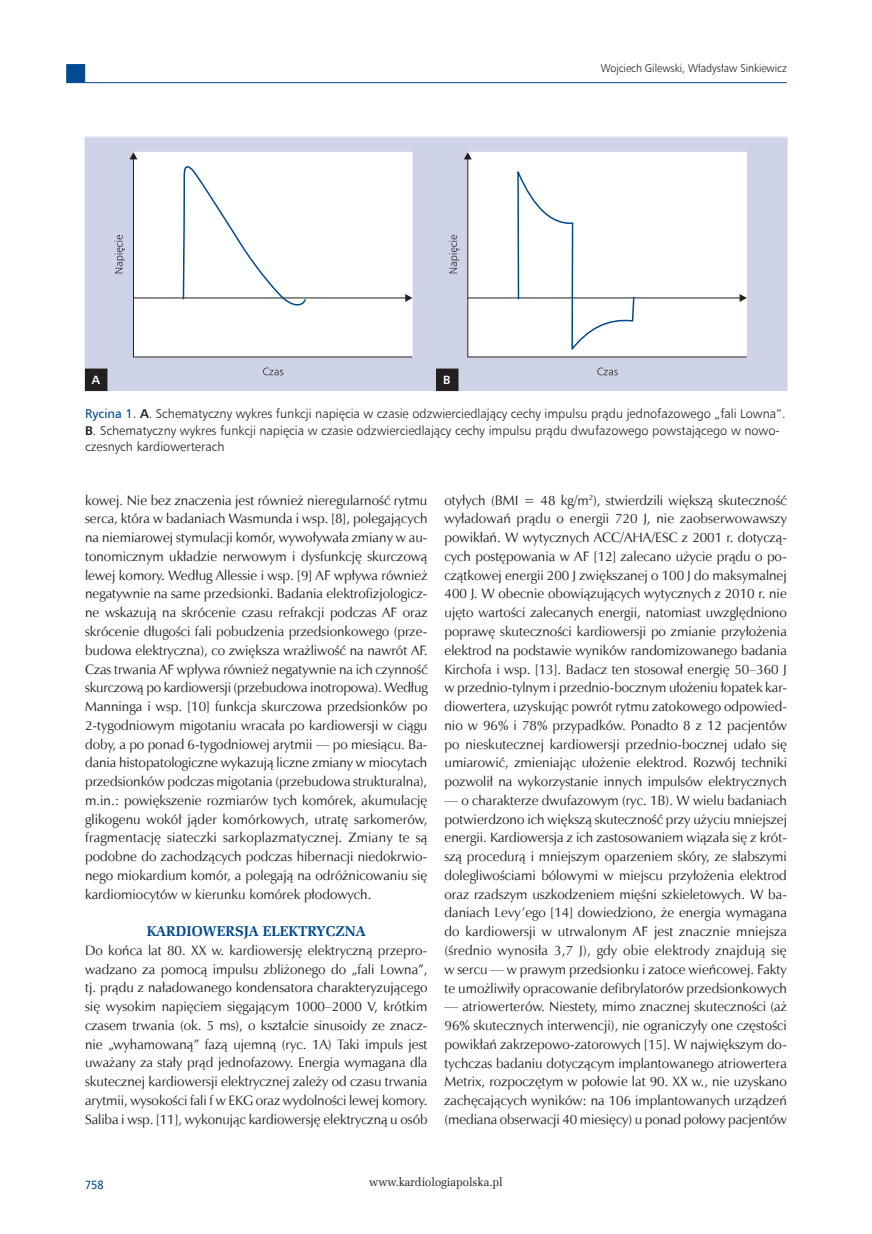
<style>
.page{position:relative;width:872px;height:1234px;background:#fff}
.page>*{position:absolute;margin:0;border:0;box-sizing:border-box;transform-origin:0 0}
._06_Srodtytul_1{font:700 14.25px "Zapf Ellipt EU";color:#014990}
._09_Tekst_pierwszy_P{font:13.65px/18.8px "Zapf Humnst EU";letter-spacing:-.005em;color:#231f20;text-align:justify}
._09_Tekst_PL{font:13.65px/18.8px "Zapf Humnst EU";color:#231f20;text-align:justify}
._26_Rycina_podpis{font:12.75px/16.5px "Humnst 777 Lt EU";color:#231f20}
.t1{font:12px "Zapf Ellipt EU";color:#231f20;scale:.95 1}
.t2{font:12px "Humnst 777 EU";color:#014990;scale:.9 1}
.literki__A_B{font:700 12px "Humnst 777 EU";color:#fff}
.t3{font:11.25px "Humnst 777 Lt EU";color:#231f20;scale:.95 1}
.s1{font-family:"Humnst 777 EU";color:#014990}
.s2{font-family:"Humnst 777 EU";font-weight:700}
</style>
<div class="page">
<hr style="left:85px;top:82px;width:702px;height:1px;background:#014990">
<div style="left:66px;top:64px;width:19px;height:19px;background:#014990;border:1px solid #014990"></div>
<div style="left:85px;top:138px;width:702px;height:252px;background:#ced3e7"></div>
<div style="left:85px;top:137px;width:702px;height:253px;border:1px solid #ced3e7"></div>
<svg style="left:115px;top:235px;width:10px;height:38px"></svg>
<svg style="left:263px;top:367px;width:20px;height:8px"></svg>
<div style="left:133px;top:158px;width:280px;height:199px;background:#fff"></div>
<svg style="left:129px;top:152px;width:8px;height:7px"></svg>
<hr style="left:133px;top:297px;width:273px;height:1px;background:#231f20">
<svg style="left:405px;top:294px;width:7px;height:8px"></svg>
<div style="left:182px;top:164px;width:125px;height:145px;background:#fff"></div>
<svg style="left:449px;top:235px;width:10px;height:38px"></svg>
<svg style="left:597px;top:367px;width:20px;height:8px"></svg>
<div style="left:467px;top:158px;width:280px;height:199px;background:#fff"></div>
<svg style="left:464px;top:152px;width:8px;height:7px"></svg>
<hr style="left:467px;top:297px;width:273px;height:1px;background:#231f20">
<svg style="left:739px;top:294px;width:8px;height:8px"></svg>
<div style="left:516px;top:165px;width:119px;height:188px;background:#fff"></div>
<div style="left:436px;top:369px;width:22px;height:21px;background:#231f20"></div>
<div style="left:436px;top:368px;width:22px;height:23px;border:1px solid #231f20"></div>
<div style="left:85px;top:369px;width:22px;height:21px;background:#231f20"></div>
<div style="left:85px;top:368px;width:22px;height:23px;border:1px solid #231f20"></div>
<p class="literki__A_B" style="left:92px;top:372px;width:10px">A</p>
<p class="literki__A_B" style="left:443px;top:372px;width:9px">B</p>
<p class="t3" style="left:601px;top:61px;width:197px">Wojciech Gilewski, Władysław Sinkiewicz</p>
<p class="_26_Rycina_podpis" style="left:85px;top:405px;width:702px"><span class="s1">Rycina 1.</span> <span class="s2">A</span>. Schematyczny wykres funkcji napięcia w czasie odzwierciedlający cechy impulsu prądu jednofazowego „fali Lowna”.<br><span class="s2">B</span>. Schematyczny wykres funkcji napięcia w czasie odzwierciedlający cechy impulsu prądu dwufazowego powstającego w nowo&shy;czesnych kardiowerterach</p>
<p class="_09_Tekst_PL" style="left:85px;top:490px;width:344px">kowej. Nie bez znaczenia jest również nieregularność rytmu serca, która w badaniach Wasmunda i wsp. [8], polegających na niemiarowej stymulacji komór, wywoływała zmiany w au&shy;tonomicznym układzie nerwowym i dysfunkcję skurczową lewej komory. Według Allessie i wsp. [9] AF wpływa również negatywnie na same przedsionki. Badania elektrofizjologicz&shy;ne wskazują na skrócenie czasu refrakcji podczas AF oraz skrócenie długości fali pobudzenia przedsionkowego (prze&shy;budowa elektryczna), co zwiększa wrażliwość na nawrót AF.<br>Czas trwania AF wpływa również negatywnie na ich czynność skurczową po kardiowersji (przebudowa inotropowa). Według Manninga i wsp. [10] funkcja skurczowa przedsionków po 2-tygodniowym migotaniu wracała po kardiowersji w ciągu doby, a po ponad 6-tygodniowej arytmii — po miesiącu. Ba&shy;dania histopatologiczne wykazują liczne zmiany w miocytach przedsionków podczas migotania (przebudowa strukturalna), m.in.: powiększenie rozmiarów tych komórek, akumulację glikogenu wokół jąder komórkowych, utratę sarkomerów, fragmentację siateczki sarkoplazmatycznej. Zmiany te są podobne do zachodzących podczas hibernacji niedokrwio&shy;nego miokardium komór, a polegają na odróżnicowaniu się kardiomiocytów w kierunku komórek płodowych.</p>
<p class="_06_Srodtytul_1" style="left:147px;top:922px;width:220px">KARDIOWERSJA ELEKTRYCZNA</p>
<p class="_09_Tekst_pierwszy_P" style="left:85px;top:940px;width:344px">Do końca lat 80. XX w. kardiowersję elektryczną przepro&shy;wadzano za pomocą impulsu zbliżonego do „fali Lowna”, tj. prądu z naładowanego kondensatora charakteryzującego się wysokim napięciem sięgającym 1000–2000 V, krótkim czasem trwania (ok. 5 ms), o kształcie sinusoidy ze znacz&shy;nie „wyhamowaną” fazą ujemną (ryc. 1A) Taki impuls jest uważany za stały prąd jednofazowy. Energia wymagana dla skutecznej kardiowersji elektrycznej zależy od czasu trwania arytmii, wysokości fali f w EKG oraz wydolności lewej komory.<br>Saliba i wsp. [11], wykonując kardiowersję elektryczną u osób</p>
<p class="_09_Tekst_pierwszy_P" style="left:444px;top:490px;width:344px">otyłych (BMI = 48 kg/m<sup>2</sup>), stwierdzili większą skuteczność wyładowań prądu o energii 720 J, nie zaobserwowawszy powikłań. W wytycznych ACC/AHA/ESC z 2001 r. dotyczą&shy;cych postępowania w AF [12] zalecano użycie prądu o po&shy;czątkowej energii 200 J zwiększanej o 100 J do maksymalnej 400 J. W obecnie obowiązujących wytycznych z 2010 r. nie ujęto wartości zalecanych energii, natomiast uwzględniono poprawę skuteczności kardiowersji po zmianie przyłożenia elektrod na podstawie wyników randomizowanego badania Kirchofa i wsp. [13]. Badacz ten stosował energię 50–360 J w przednio-tylnym i przednio-bocznym ułożeniu łopatek kar&shy;diowertera, uzyskując powrót rytmu zatokowego odpowied&shy;nio w 96% i 78% przypadków. Ponadto 8 z 12 pacjentów po nieskutecznej kardiowersji przednio-bocznej udało się umiarowić, zmieniając ułożenie elektrod. Rozwój techniki pozwolił na wykorzystanie innych impulsów elektrycznych</p>
<p class="_09_Tekst_pierwszy_P" style="left:444px;top:790px;width:344px">— o charakterze dwufazowym (ryc. 1B). W wielu badaniach potwierdzono ich większą skuteczność przy użyciu mniejszej energii. Kardiowersja z ich zastosowaniem wiązała się z krót&shy;szą procedurą i mniejszym oparzeniem skóry, ze słabszymi dolegliwościami bólowymi w miejscu przyłożenia elektrod oraz rzadszym uszkodzeniem mięśni szkieletowych. W ba&shy;daniach Levy’ego [14] dowiedziono, że energia wymagana do kardiowersji w utrwalonym AF jest znacznie mniejsza (średnio wynosiła 3,7 J), gdy obie elektrody znajdują się w sercu — w prawym przedsionku i zatoce wieńcowej. Fakty te umożliwiły opracowanie defibrylatorów przedsionkowych</p>
<p class="_09_Tekst_pierwszy_P" style="left:444px;top:996px;width:344px">— atriowerterów. Niestety, mimo znacznej skuteczności (aż 96% skutecznych interwencji), nie ograniczyły one częstości powikłań zakrzepowo-zatorowych [15]. W największym do&shy;tychczas badaniu dotyczącym implantowanego atriowertera Metrix, rozpoczętym w połowie lat 90. XX w., nie uzyskano zachęcających wyników: na 106 implantowanych urządzeń (mediana obserwacji 40 miesięcy) u ponad połowy pacjentów</p>
<p class="t2" style="left:85px;top:1176px;width:22px">758</p>
<p class="t1" style="left:369px;top:1173px;width:142px">www.kardiologiapolska.pl</p>
</div>
